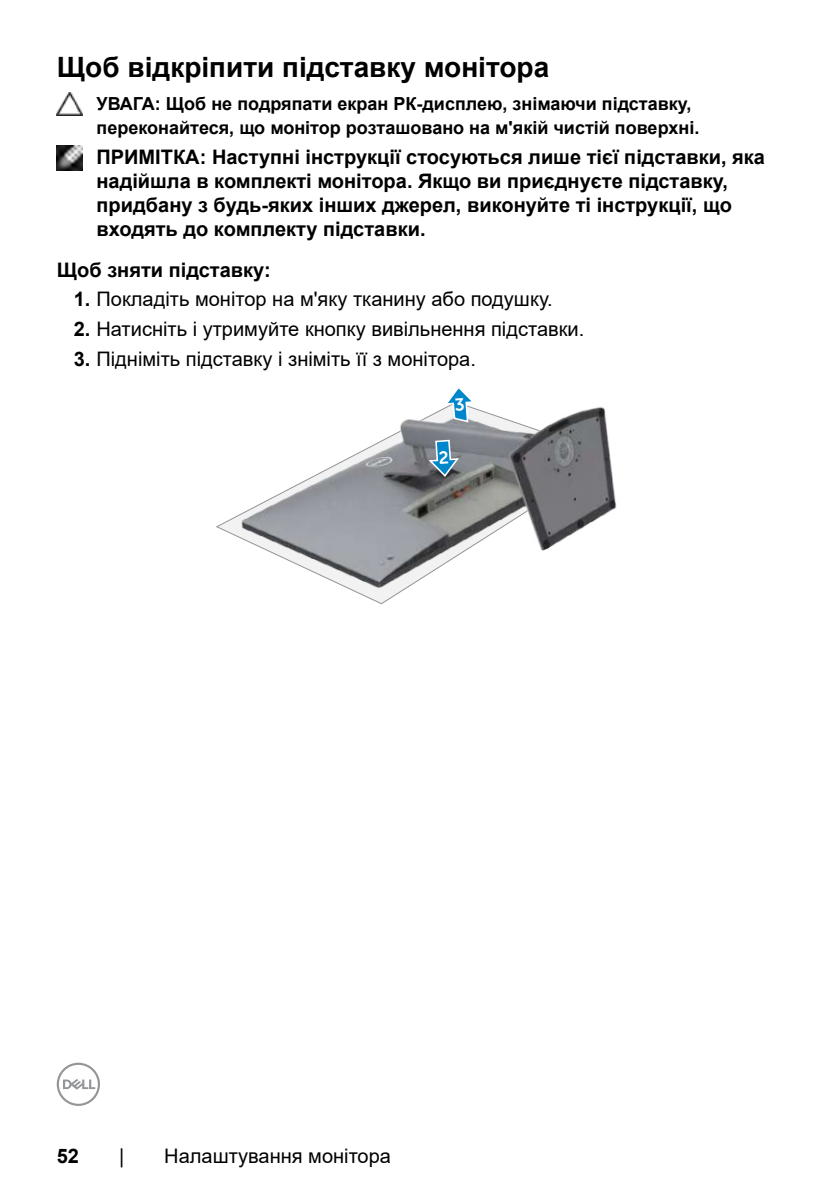
<style>
.page{position:relative;width:840px;height:1191px;background:#fff}
.page>*{position:absolute;margin:0;border:0;box-sizing:border-box;transform-origin:0 0}
.t1{font:700 28px "Arial";color:#000}
.t2{font:700 20px/24px "Arial";color:#000}
.t3{font:20px "Arial";color:#000}
.t4{font:700 18px/24px "Arial";color:#000}
.s1{font-weight:700}
</style>
<div class="page">
<svg style="left:57px;top:1062px;width:43px;height:44px"></svg>
<img style="left:57px;top:92px;width:26px;height:24px">
<img style="left:57px;top:145px;width:25px;height:26px">
<img style="left:224px;top:407px;width:393px;height:198px">
<svg style="left:426px;top:439px;width:34px;height:39px"></svg>
<svg style="left:442px;top:388px;width:34px;height:35px"></svg>
<h1 class="t1" style="left:57px;top:48px;width:494px">Щоб відкріпити підставку монітора</h1>
<p class="t4" style="left:96px;top:92px;width:604px">УВАГА: Щоб не подряпати екран РК-дисплею, знімаючи підставку, переконайтеся, що монітор розташовано на м'якій чистій поверхні.</p>
<p class="t2" style="left:96px;top:145px;width:669px">ПРИМІТКА: Наступні інструкції стосуються лише тієї підставки, яка надійшла в комплекті монітора. Якщо ви приєднуєте підставку, придбану з будь-яких інших джерел, виконуйте ті інструкції, що входять до комплекту підставки.</p>
<p class="t2" style="left:57px;top:258px;width:215px">Щоб зняти підставку:</p>
<p class="t3" style="left:74px;top:286px;width:480px"><span class="s1">1.</span> Покладіть монітор на м'яку тканину або подушку.</p>
<p class="t3" style="left:74px;top:315px;width:511px"><span class="s1">2.</span> Натисніть і утримуйте кнопку вивільнення підставки.</p>
<p class="t3" style="left:74px;top:345px;width:403px"><span class="s1">3.</span> Підніміть підставку і зніміть її з монітора.</p>
<p class="t2" style="left:57px;top:1143px;width:24px">52</p>
<p class="t3" style="left:119px;top:1141px;width:7px">|</p>
<p class="t3" style="left:164px;top:1141px;width:228px">Налаштування монітора</p>
</div>
